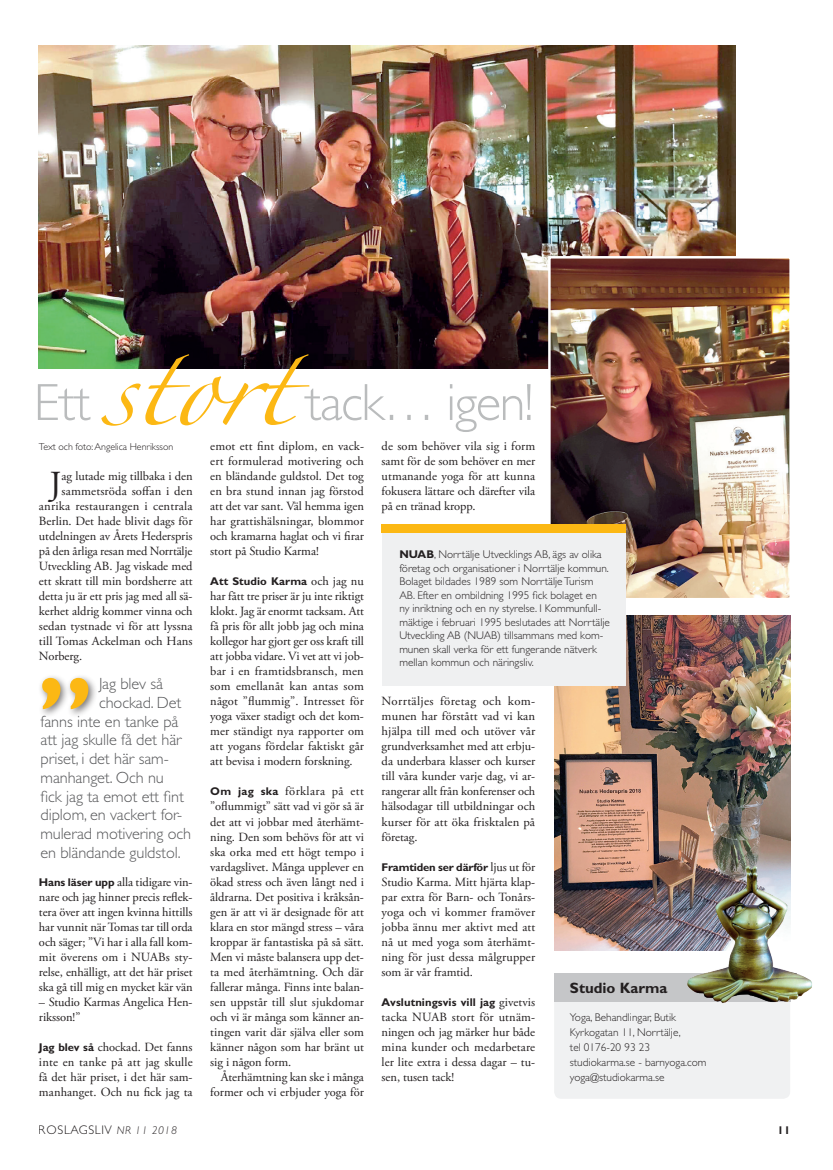
<style>
.page{position:relative;width:833px;height:1170px;background:#fff}
.page>*{position:absolute;margin:0;border:0;box-sizing:border-box;transform-origin:0 0}
.t1{font:75px "Zapfino";letter-spacing:-.005em;color:#fcb814}
.t2{font:300 52.5px "Gill Sans Std";letter-spacing:-.025em;color:#babcbd}
.t3{font:35.12px "Adobe Garamond Pro";color:#231f20}
.t4{font:300 16.25px "Gill Sans Std";letter-spacing:-.005em;color:#57585a}
.t5{font:700 15px "Gill Sans Std";color:#231f20}
.t6{font:12.5px/15px "Adobe Garamond Pro";letter-spacing:-.005em;color:#231f20;text-align:justify}
.t7{font:12.5px "Adobe Garamond Pro";letter-spacing:.015em;color:#231f20}
.t8{font:300 12.5px "Gill Sans Std";letter-spacing:.05em;color:#231f20}
.t9{font:300 11.25px/13.5px "Gill Sans Std";color:#231f20}
.t10{font:700 11.25px "Gill Sans Std";letter-spacing:.005em;color:#231f20}
.t11{font:700 11.25px "Gill Sans Std";letter-spacing:-.015em;color:#231f20}
.t12{font:300 10px "Gill Sans Std";letter-spacing:-.005em;color:#231f20}
.s1{font-family:"Gill Sans Std";font-weight:700;font-size:11.25px}
.s2{font-family:"Adobe Garamond Pro";font-weight:400;font-size:12.5px}
.s3{font-weight:700}
.s4{font-style:italic;font-size:11.25px}
</style>
<div class="page">
<img style="left:554px;top:615px;width:236px;height:335px">
<div style="left:554px;top:979px;width:236px;height:119px;background:#f0f1f2;border-radius:7px"></div>
<div style="left:554px;top:972px;width:236px;height:29px;background:#c5c6c8"></div>
<img style="left:680px;top:855px;width:132px;height:148px">
<div style="left:38px;top:673px;width:60px;height:45px;background:#231f20;opacity:.6"></div>
<svg style="left:42px;top:677px;width:46px;height:32px"></svg>
<img style="left:39px;top:45px;width:696px;height:324px">
<img style="left:551px;top:259px;width:238px;height:338px">
<div style="left:548px;top:256px;width:244px;height:344px;border:2px solid #fff"></div>
<div style="left:382px;top:533px;width:244px;height:153px;background:#eff0f1"></div>
<div style="left:381px;top:524px;width:245px;height:9px;background:#fcb814"></div>
<h1 class="t1" style="left:102px;top:354px;width:191px">stort</h1>
<h2 class="t2" style="left:34px;top:373px;width:58px">Ett</h2>
<h2 class="t2" style="left:305px;top:373px;width:229px">tack… igen!</h2>
<p class="t12" style="left:39px;top:441px;width:136px">Text och foto: Angelica Henriksson</p>
<h3 class="t3" style="left:50px;top:463px;width:14px">J</h3>
<p class="t6" style="left:62px;top:469px;width:132px">ag lutade mig tillbaka i den</p>
<p class="t6" style="left:62px;top:484px;width:133px">sammetsröda soffan i den</p>
<p class="t7" style="left:39px;top:499px;width:155px">anrika restaurangen i centrala</p>
<p class="t6" style="left:39px;top:514px;width:155px">Berlin. Det hade blivit dags för</p>
<p class="t6" style="left:39px;top:529px;width:155px">utdelningen av Årets Hederspris</p>
<p class="t6" style="left:39px;top:544px;width:155px">på den årliga resan med Norrtälje</p>
<p class="t6" style="left:39px;top:559px;width:155px">Utveckling AB. Jag viskade med</p>
<p class="t6" style="left:39px;top:574px;width:155px">ett skratt till min bordsherre att</p>
<p class="t6" style="left:39px;top:589px;width:155px">detta ju är ett pris jag med all sä-</p>
<p class="t6" style="left:39px;top:604px;width:155px">kerhet aldrig kommer vinna och</p>
<p class="t6" style="left:39px;top:619px;width:155px">sedan tystnade vi för att lyssna</p>
<p class="t6" style="left:39px;top:634px;width:155px">till Tomas Ackelman och Hans</p>
<p class="t6" style="left:39px;top:649px;width:45px">Norberg.</p>
<h3 class="t4" style="left:99px;top:674px;width:65px">Jag blev så</h3>
<h3 class="t4" style="left:99px;top:693px;width:84px">chockad. Det</h3>
<h3 class="t4" style="left:41px;top:711px;width:139px">fanns inte en tanke på</h3>
<h3 class="t4" style="left:41px;top:730px;width:143px">att jag skulle få det här</h3>
<h3 class="t4" style="left:41px;top:749px;width:130px">priset, i det här sam-</h3>
<h3 class="t4" style="left:41px;top:768px;width:125px">manhanget. Och nu</h3>
<h3 class="t4" style="left:41px;top:786px;width:145px">fick jag ta emot ett fint</h3>
<h3 class="t4" style="left:41px;top:805px;width:143px">diplom, en vackert for-</h3>
<h3 class="t4" style="left:41px;top:824px;width:152px">mulerad motivering och</h3>
<h3 class="t4" style="left:41px;top:843px;width:141px">en bländande guldstol.</h3>
<p class="t6" style="left:39px;top:874px;width:155px"><span class="s1">Hans läser upp</span> alla tidigare vin&shy;nare och jag hinner precis reflek&shy;tera över att ingen kvinna hittills har vunnit när Tomas tar till orda och säger; ”Vi har i alla fall kom&shy;mit överens om i NUABs sty&shy;relse, enhälligt, att det här priset ska gå till mig en mycket kär vän</p>
<p class="t6" style="left:39px;top:994px;width:155px">– Studio Karmas Angelica Hen&shy;riksson!”</p>
<p class="t6" style="left:39px;top:1039px;width:155px"><span class="s1">Jag blev så</span> chockad. Det fanns inte en tanke på att jag skulle få det här priset, i det här sam&shy;manhanget. Och nu fick jag ta</p>
<p class="t6" style="left:210px;top:439px;width:155px">emot ett fint diplom, en vack&shy;ert formulerad motivering och en bländande guldstol. Det tog en bra stund innan jag förstod att det var sant. Väl hemma igen har grattishälsningar, blommor och kramarna haglat och vi firar stort på Studio Karma!</p>
<p class="t10" style="left:210px;top:575px;width:155px">Att Studio Karma <span class="s2">och jag nu</span></p>
<p class="t6" style="left:210px;top:589px;width:155px">har fått tre priser är ju inte riktigt klokt. Jag är enormt tacksam. Att få pris för allt jobb jag och mina kollegor har gjort ger oss kraft till att jobba vidare. Vi vet att vi job&shy;bar i en framtidsbransch, men som emellanåt kan antas som något ”flummig”. Intresset för yoga växer stadigt och det kom&shy;mer ständigt nya rapporter om att yogans fördelar faktiskt går att bevisa i modern forskning.</p>
<p class="t6" style="left:210px;top:784px;width:155px"><span class="s1">Om jag ska</span> förklara på ett ”oflummigt” sätt vad vi gör så är det att vi jobbar med återhämt&shy;ning. Den som behövs för att vi ska orka med ett högt tempo i vardagslivet. Många upplever en ökad stress och även långt ned i åldrarna. Det positiva i kråksån&shy;gen är att vi är designade för att klara en stor mängd stress – våra kroppar är fantastiska på så sätt.<br>Men vi måste balansera upp det&shy;ta med återhämtning. Och där fallerar många. Finns inte balan&shy;sen uppstår till slut sjukdomar och vi är många som känner an&shy;tingen varit där själva eller som känner någon som har bränt ut sig i någon form.</p>
<p class="t6" style="left:210px;top:1069px;width:155px;text-align:right">Återhämtning kan ske i många former och vi erbjuder yoga för</p>
<p class="t6" style="left:381px;top:439px;width:155px">de som behöver vila sig i form samt för de som behöver en mer utmanande yoga för att kunna fokusera lättare och därefter vila på en tränad kropp.</p>
<p class="t9" style="left:399px;top:548px;width:212px"><span class="s3">NUAB</span>, Norrtälje Utvecklings AB, ägs av olika företag och organisationer i Norrtälje kommun.<br>Bolaget bildades 1989 som Norrtälje Turism AB. Efter en ombildning 1995 fick bolaget en<br>ny inriktning och en ny styrelse. I Kommunfull&shy;mäktige i februari 1995 beslutades att Norrtälje Utveckling AB (NUAB) tillsammans med kom&shy;munen skall verka för ett fungerande nätverk mellan kommun och näringsliv.</p>
<p class="t6" style="left:381px;top:694px;width:155px">Norrtäljes företag och kom&shy;munen har förstått vad vi kan hjälpa till med och utöver vår grundverksamhet med att erbju&shy;da underbara klasser och kurser till våra kunder varje dag, vi ar&shy;rangerar allt från konferenser och hälsodagar till utbildningar och kurser för att öka frisktalen på företag.</p>
<p class="t11" style="left:381px;top:860px;width:155px">Framtiden ser därför <span class="s2">ljus ut för</span></p>
<p class="t6" style="left:381px;top:874px;width:155px">Studio Karma. Mitt hjärta klap&shy;par extra för Barn- och Tonårs&shy;yoga och vi kommer framöver jobba ännu mer aktivt med att nå ut med yoga som återhämt&shy;ning för just dessa målgrupper som är vår framtid.</p>
<p class="t10" style="left:381px;top:995px;width:155px">Avslutningsvis vill jag <span class="s2">givetvis</span></p>
<p class="t6" style="left:381px;top:1009px;width:155px">tacka NUAB stort för utnäm&shy;ningen och jag märker hur både mina kunder och medarbetare ler lite extra i dessa dagar – tu&shy;sen, tusen tack!</p>
<p class="t5" style="left:570px;top:979px;width:99px">Studio Karma</p>
<p class="t9" style="left:570px;top:1009px;width:138px;line-height:15px">Yoga, Behandlingar, Butik<br>Kyrkogatan 11, Norrtälje,<br>tel 0176-20 93 23 studiokarma.se - barnyoga.com yoga@studiokarma.se</p>
<p class="t8" style="left:39px;top:1122px;width:139px">ROSLAGSLIV <span class="s4">NR 11 2018</span></p>
<p class="t10" style="left:777px;top:1123px;width:14px">11</p>
</div>
